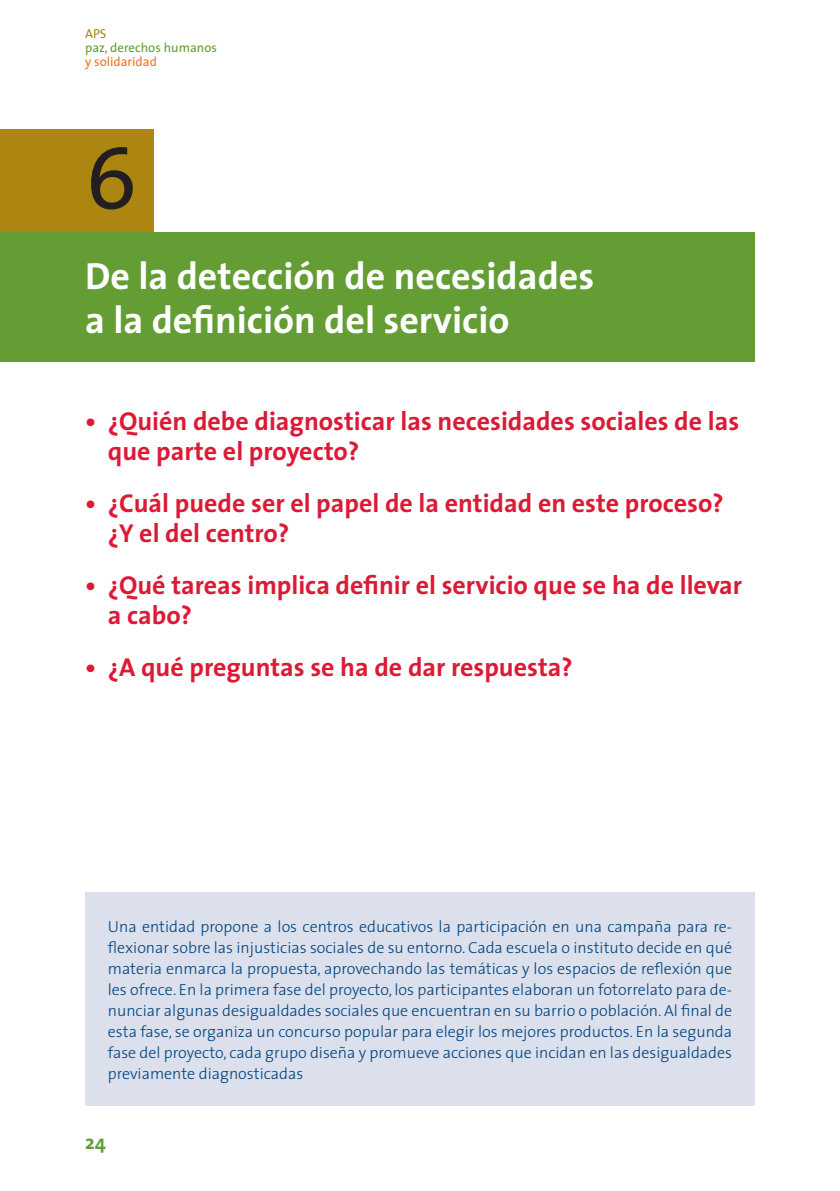
<style>
.page{position:relative;width:840px;height:1191px;background:#fff}
.page>*{position:absolute;margin:0;border:0;box-sizing:border-box;transform-origin:0 0}
.t1{font:90px "The Sans Caps";color:#231f20}
.t2{font:700 38px/44px "The Sans";color:#fff}
.t3{font:700 26px/30px "The Sans";color:#dc1a36}
.t4{font:700 20px "The Sans";color:#639d34}
.t5{font:300 16px/21px "The Sans";color:#01437c;text-align:justify}
.t6{font:13px "The Sans";color:#639d34}
.t7{font:13px "The Sans";color:#f47321}
.t8{font:13px "The Sans";color:#ac8610}
</style>
<div class="page">
<div style="left:0;top:232px;width:754px;height:130px;background:#639d34"></div>
<div style="left:0;top:130px;width:153px;height:102px;background:#ac8610"></div>
<div style="left:85px;top:892px;width:669px;height:214px;background:#dbe0ec"></div>
<p class="t8" style="left:85px;top:23px;width:23px">APS</p>
<p class="t6" style="left:85px;top:37px;width:133px">paz, derechos humanos</p>
<p class="t7" style="left:85px;top:51px;width:73px">y solidaridad</p>
<h1 class="t1" style="left:85px;top:103px;width:53px">6</h1>
<h2 class="t2" style="left:85px;top:253px;width:510px">De la detección de necesidades a la definición del servicio</h2>
<h3 class="t3" style="left:108px;top:405px;width:632px;text-indent:-23px">• ¿Quién debe diagnosticar las necesidades sociales de las que parte el proyecto?</h3>
<h3 class="t3" style="left:108px;top:487px;width:617px;text-indent:-23px">• ¿Cuál puede ser el papel de la entidad en este proceso? ¿Y el del centro?</h3>
<h3 class="t3" style="left:108px;top:569px;width:635px;text-indent:-23px">• ¿Qué tareas implica definir el servicio que se ha de llevar a cabo?</h3>
<h3 class="t3" style="left:85px;top:651px;width:488px">• ¿A qué preguntas se ha de dar respuesta?</h3>
<p class="t5" style="left:108px;top:915px;width:625px">Una entidad propone a los centros educativos la participación en una campaña para re&shy;flexionar sobre las injusticias sociales de su entorno. Cada escuela o instituto decide en qué materia enmarca la propuesta, aprovechando las temáticas y los espacios de reflexión que les ofrece. En la primera fase del proyecto, los participantes elaboran un fotorrelato para de&shy;nunciar algunas desigualdades sociales que encuentran en su barrio o población. Al final de esta fase, se organiza un concurso popular para elegir los mejores productos. En la segunda fase del proyecto, cada grupo diseña y promueve acciones que incidan en las desigualdades previamente diagnosticadas</p>
<p class="t4" style="left:85px;top:1125px;width:22px">24</p>
</div>
